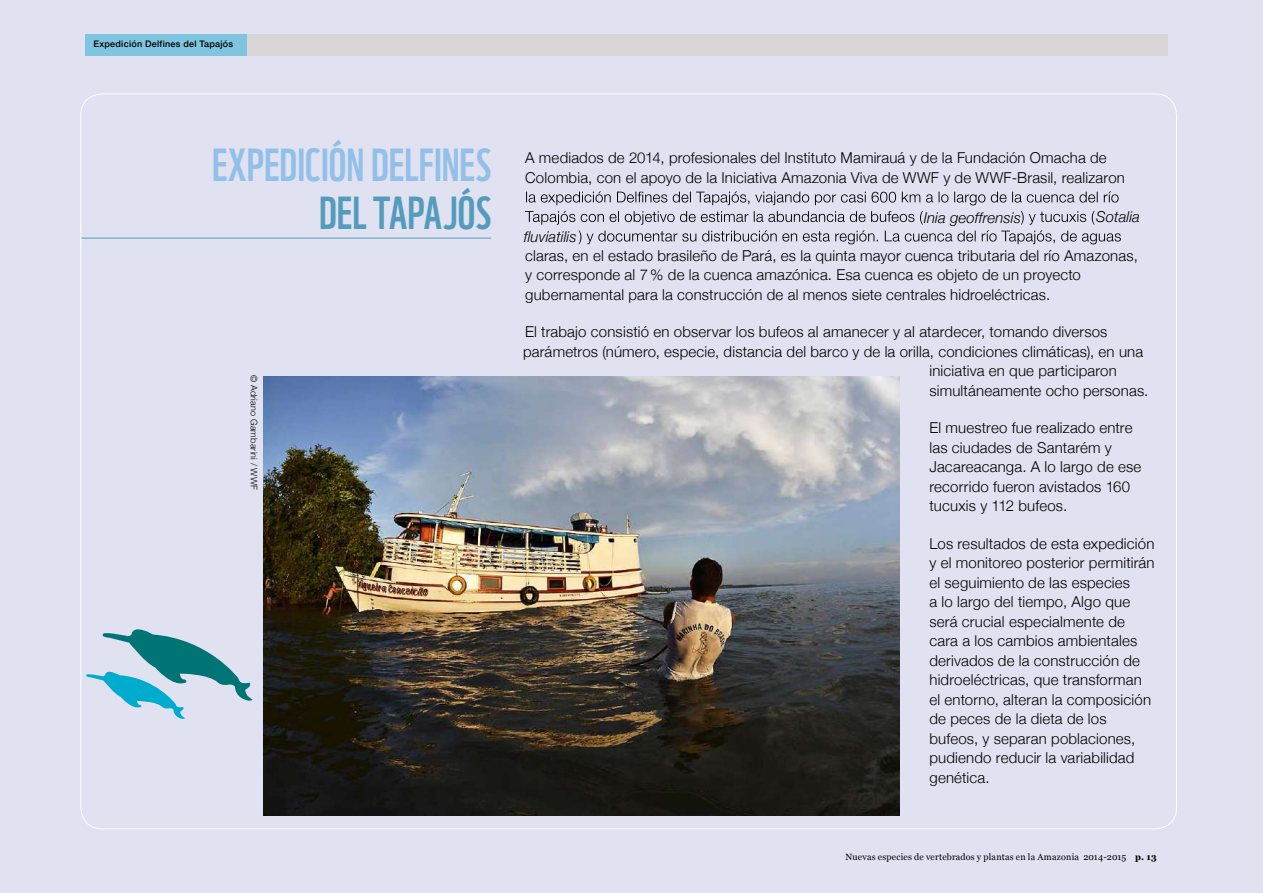
<style>
.page{position:relative;width:1263px;height:893px;background:#e0e1f1}
.page>*{position:absolute;margin:0;border:0;box-sizing:border-box;transform-origin:0 0}
.t1{font:45px "WWF";color:#92c0e9}
.t2{font:45px "WWF";letter-spacing:-.005em;color:#549cbd}
.t3{font:300 15px/19.5px "Helvetica Neue";letter-spacing:.015em;color:#000}
.t4{font:italic 300 15px "Helvetica Neue";letter-spacing:.005em;color:#000}
.t5{font:9px "Georgia";letter-spacing:.02em;color:#000}
.t6{font:500 9px "Helvetica Neue";letter-spacing:.03em;color:#000}
.t7{font:300 9px "Helvetica Neue";letter-spacing:.025em;color:#000}
.s1{font-weight:700}
</style>
<div class="page">
<div style="left:85px;top:34px;width:1082px;height:21px;background:#d8d6d6"></div>
<hr style="left:81px;top:238px;width:410px;height:1px;background:#549cbd">
<div style="left:85px;top:34px;width:162px;height:21px;background:#7fc5e0"></div>
<svg style="left:86px;top:629px;width:167px;height:90px"></svg>
<svg style="left:526px;top:191px;width:592px;height:14px"></svg>
<svg style="left:525px;top:211px;width:596px;height:33px"></svg>
<img style="left:264px;top:377px;width:636px;height:438px">
<p class="t6" style="left:94px;top:36px;width:141px">Expedición Delfines del Tapajós</p>
<h1 class="t1" style="left:212px;top:130px;width:281px">EXPEDICIÓN DELFINES</h1>
<h1 class="t2" style="left:319px;top:178px;width:174px">DEL TAPAJÓS</h1>
<p class="t7" style="left:261px;top:375px;width:116px;rotate:90deg">© Adriano Gambarini / WWF</p>
<p class="t3" style="left:525px;top:147px;width:601px">A mediados de 2014, profesionales del Instituto Mamirauá y de la Fundación Omacha de<br>Colombia, con el apoyo de la Iniciativa Amazonia Viva de WWF y de WWF-Brasil, realizaron</p>
<p class="t4" style="left:524px;top:225px;width:54px">fluviatilis</p>
<p class="t4" style="left:924px;top:206px;width:99px">Inia geoffrensis</p>
<p class="t4" style="left:1096px;top:205px;width:45px">Sotalia</p>
<p class="t3" style="left:525px;top:245px;width:614px">claras, en el estado brasileño de Pará, es la quinta mayor cuenca tributaria del río Amazonas, y corresponde al 7% de la cuenca amazónica. Esa cuenca es objeto de un proyecto gubernamental para la construcción de al menos siete centrales hidroeléctricas.</p>
<p class="t3" style="left:525px;top:321px;width:584px">El trabajo consistió en observar los bufeos al amanecer y al atardecer, tomando diversos</p>
<p class="t3" style="left:523px;top:341px;width:622px">parámetros (número, especie, distancia del barco y de la orilla, condiciones climáticas), en una</p>
<p class="t3" style="left:929px;top:360px;width:189px">iniciativa en que participaron</p>
<p class="t3" style="left:929px;top:380px;width:220px">simultáneamente ocho personas.</p>
<p class="t3" style="left:929px;top:417px;width:213px">El muestreo fue realizado entre las ciudades de Santarém y<br>Jacareacanga. A lo largo de ese recorrido fueron avistados 160 tucuxis y 112 bufeos.</p>
<p class="t3" style="left:929px;top:533px;width:227px">Los resultados de esta expedición y el monitoreo posterior permitirán el seguimiento de las especies<br>a lo largo del tiempo, Algo que será crucial especialmente de cara a los cambios ambientales derivados de la construcción de hidroeléctricas, que transforman el entorno, alteran la composición de peces de la dieta de los bufeos, y separan poblaciones, pudiendo reducir la variabilidad genética.</p>
<p class="t5" style="left:846px;top:852px;width:313px">Nuevas especies de vertebrados y plantas en la Amazonia 2014-2015 <span class="s1">p. 13</span></p>
</div>
